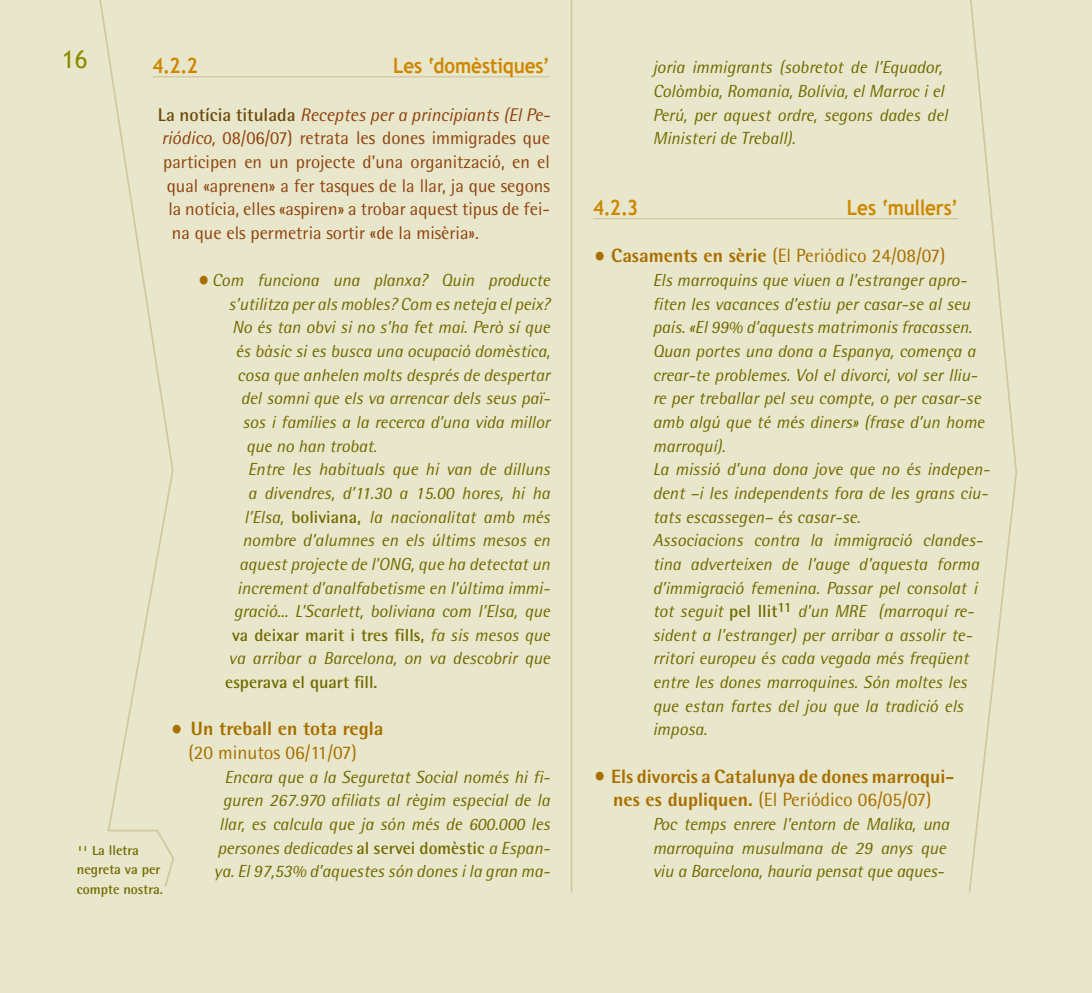
<style>
.page{position:relative;width:1092px;height:993px;background:#fff}
.page>*{position:absolute;margin:0;border:0;box-sizing:border-box;transform-origin:0 0}
.t1{font:24.5px "Trebuchet MS";color:#8e8a00}
.t2{font:700 21px "Trebuchet MS";letter-spacing:-.005em;color:#cf8700;scale:.9 1}
.t3{font:800 19.25px/23.6px "Rotis Semi Sans";color:#a96f00;text-align:center}
.t4{font:19.25px "Rotis Semi Sans";color:#a96f00}
.t5{font:18.38px "Rotis Semi Sans";color:#90420e}
.t6{font:italic 18.38px "Rotis Semi Sans";color:#90420e}
.t7{font:italic 17.5px/23.6px "Rotis Semi Sans";color:#726a00}
.t8{font:700 17.5px "Rotis Semi Sans";color:#726a00}
.t9{font:700 14px/19.2px "Rotis Semi Sans";color:#726a00}
.s1{font-weight:700;font-style:normal;color:#6e4a0d}
.s2{font-style:italic}
.s3{font-family:"Trebuchet MS";font-weight:700;font-style:normal;font-size:28px;color:#a96f00}
.s4{font-weight:700;font-style:normal}
.s5{font-weight:400;font-style:italic}
.s6{font-family:"Trebuchet MS";font-weight:700;font-size:28px}
.s7{font-weight:400}
.s8{font-weight:800}
</style>
<div class="page">
<div style="left:0;top:0;width:1091px;height:992px;background:#e8e7cb"></div>
<svg style="left:968px;top:0;width:49px;height:893px"></svg>
<svg style="left:99px;top:0;width:75px;height:828px"></svg>
<hr style="left:570px;top:0;width:2px;height:892px;background:#d1c8a2">
<hr style="left:153px;top:76px;width:397px;height:1px;background:#d1c8a2">
<hr style="left:593px;top:218px;width:365px;height:1px;background:#d1c8a2">
<svg style="left:107px;top:828px;width:67px;height:59px"></svg>
<div style="left:74px;top:831px;width:34px;height:15px;background:#e8e7cb"></div>
<h1 class="t1" style="left:62px;top:45px;width:27px">16</h1>
<p class="t2" style="left:153px;top:53px;width:52px">4.2.2</p>
<p class="t2" style="left:393px;top:53px;width:176px">Les ‘domèstiques’</p>
<p class="t6" style="left:158px;top:103px;width:393px"><span class="s1">La notícia titulada</span> Receptes per a principiants (El Pe-</p>
<p class="t5" style="left:161px;top:127px;width:390px"><span class="s2">riódico,</span> 08/06/07) retrata les dones immigrades que</p>
<p class="t5" style="left:163px;top:151px;width:388px">participen en un projecte d’una organització, en el</p>
<p class="t5" style="left:167px;top:174px;width:385px">qual «aprenen» a fer tasques de la llar, ja que segons</p>
<p class="t5" style="left:168px;top:198px;width:383px">la notícia, elles «aspiren» a trobar aquest tipus de fei-</p>
<p class="t5" style="left:172px;top:222px;width:308px">na que els permetria sortir «de la misèria».</p>
<p class="t7" style="left:197px;top:268px;width:354px"><span class="s3">•</span>Com funciona una planxa? Quin producte</p>
<p class="t7" style="left:228px;top:291px;width:323px">s’utilitza per als mobles? Com es neteja el peix?</p>
<p class="t7" style="left:232px;top:315px;width:319px">No és tan obvi si no s’ha fet mai. Però sí que</p>
<p class="t7" style="left:235px;top:339px;width:316px">és bàsic si es busca una ocupació domèstica,</p>
<p class="t7" style="left:237px;top:362px;width:314px">cosa que anhelen molts després de despertar</p>
<p class="t7" style="left:241px;top:386px;width:311px">del somni que els va arrencar dels seus paï-</p>
<p class="t7" style="left:242px;top:410px;width:309px">sos i famílies a la recerca d’una vida millor</p>
<p class="t7" style="left:246px;top:433px;width:132px">que no han trobat.</p>
<p class="t7" style="left:248px;top:457px;width:303px">Entre les habituals que hi van de dilluns</p>
<p class="t7" style="left:248px;top:480px;width:303px">a divendres, d’11.30 a 15.00 hores, hi ha</p>
<p class="t7" style="left:244px;top:504px;width:307px">l’Elsa, <span class="s4">boliviana,</span> la nacionalitat amb més</p>
<p class="t7" style="left:242px;top:528px;width:309px">nombre d’alumnes en els últims mesos en</p>
<p class="t7" style="left:239px;top:551px;width:312px">aquest projecte de l’ONG, que ha detectat un</p>
<p class="t7" style="left:237px;top:575px;width:314px">increment d’analfabetisme en l’última immi-</p>
<p class="t7" style="left:234px;top:599px;width:317px">gració... L’Scarlett, boliviana com l’Elsa, que</p>
<p class="t8" style="left:232px;top:624px;width:319px">va deixar marit i tres fills, <span class="s5">fa sis mesos que</span></p>
<p class="t7" style="left:228px;top:646px;width:323px">va arribar a Barcelona, on va descobrir que</p>
<p class="t8" style="left:225px;top:671px;width:154px">esperava el quart fill.</p>
<p class="t3" style="left:170px;top:716px;width:215px"><span class="s6">•</span> Un treball en tota regla <span class="s7">(20 minutos 06/11/07)</span></p>
<p class="t7" style="left:214px;top:764px;width:337px;text-align:center">Encara que a la Seguretat Social només hi fi&shy;guren 267.970 afiliats al règim especial de la llar, es calcula que ja són més de 600.000 les persones dedicades <span class="s4">al servei domèstic</span> a Espan&shy;ya. El 97,53% d’aquestes són dones i la gran ma-</p>
<p class="t9" style="left:77px;top:840px;width:88px"><sup>11</sup> La lletra negreta va per compte nostra.</p>
<p class="t7" style="left:652px;top:55px;width:296px">joria immigrants (sobretot de l’Equador, Colòmbia, Romania, Bolívia, el Marroc i el Perú, per aquest ordre, segons dades del Ministeri de Treball).</p>
<p class="t2" style="left:593px;top:194px;width:52px">4.2.3</p>
<p class="t2" style="left:846px;top:194px;width:125px">Les ‘mullers’</p>
<p class="t4" style="left:593px;top:244px;width:354px"><span class="s6">•</span> <span class="s8">Casaments en sèrie</span> (El Periódico 24/08/07)</p>
<p class="t7" style="left:652px;top:268px;width:338px">Els marroquins que viuen a l’estranger apro&shy;fiten les vacances d’estiu per casar-se al seu país. «El 99% d’aquests matrimonis fracassen.<br>Quan portes una dona a Espanya, comença a crear-te problemes. Vol el divorci, vol ser lliu&shy;re per treballar pel seu compte, o per casar-se amb algú que té més diners» (frase d’un home marroquí).<br>La missió d’una dona jove que no és indepen&shy;dent –i les independents fora de les grans ciu&shy;tats escassegen– és casar-se.<br>Associacions contra la immigració clandes&shy;tina adverteixen de l’auge d’aquesta forma d’immigració femenina. Passar pel consolat i tot seguit <span class="s4">pel llit</span><sup>11</sup> d’un MRE (marroquí re&shy;sident a l’estranger) per arribar a assolir te&shy;rritori europeu és cada vegada més freqüent entre les dones marroquines. Són moltes les que estan fartes del jou que la tradició els imposa.</p>
<p class="t3" style="left:593px;top:763px;width:363px"><span class="s6">•</span> Els divorcis a Catalunya de dones marroqui&shy;nes es dupliquen. <span class="s7">(El Periódico 06/05/07)</span></p>
<p class="t7" style="left:652px;top:811px;width:298px">Poc temps enrere l’entorn de Malika, una marroquina musulmana de 29 anys que viu a Barcelona, hauria pensat que aques-</p>
</div>
